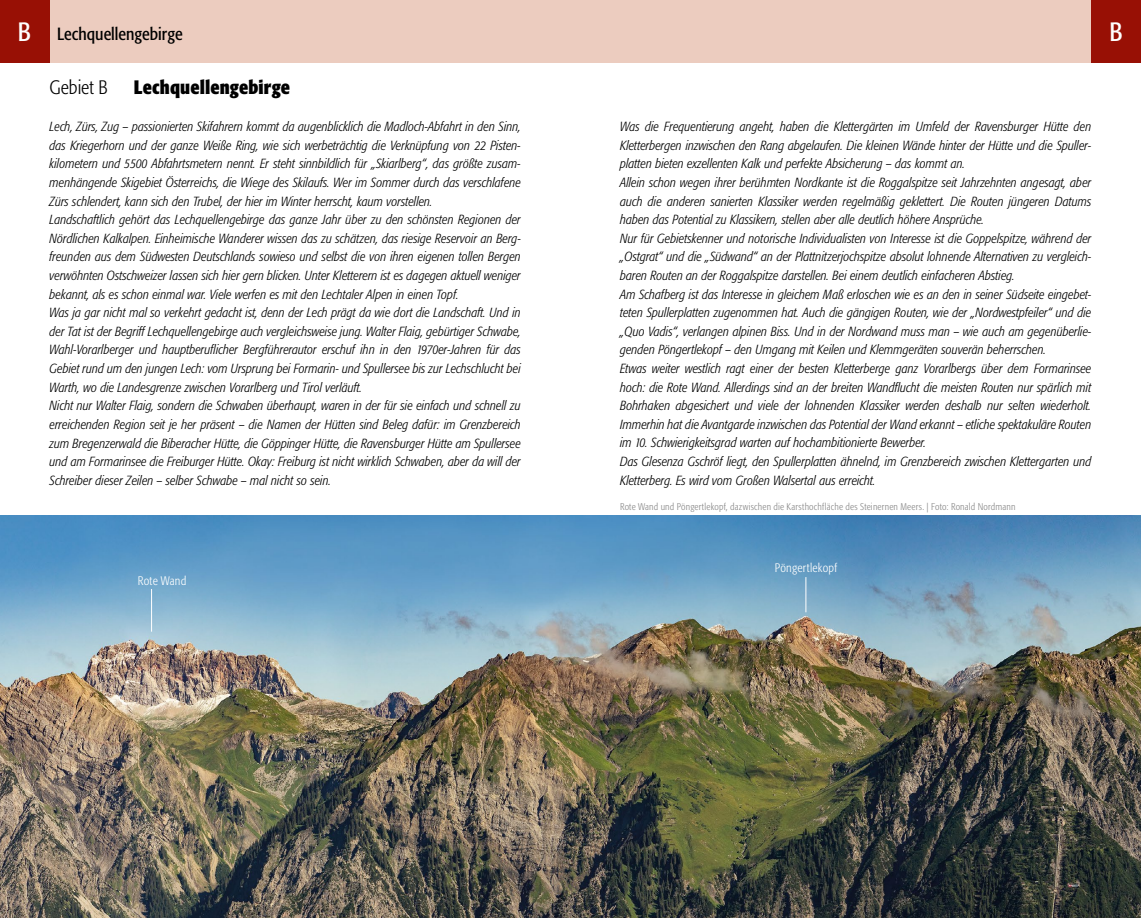
<style>
.page{position:relative;width:1141px;height:918px;background:#fff}
.page>*{position:absolute;margin:0;border:0;box-sizing:border-box;transform-origin:0 0}
.t1{font:condensed 26.25px "Formata";color:#fff}
.t2{font:700 condensed 19.25px "Formata";letter-spacing:.005em;color:#000}
.t3{font:300 condensed 19.25px "Formata";color:#000}
.t4{font:condensed 17.5px "Formata";color:#000}
.t5{font:italic 300 condensed 13.12px/18.6px "Formata";color:#000}
.t6{font:300 condensed 12.25px "Formata";letter-spacing:.02em;color:#fff}
.t7{font:300 condensed 9.62px "Formata";letter-spacing:.02em;color:#878787}
.s1{font-size:26.25px;color:#fff}
</style>
<div class="page">
<div style="left:0;top:0;width:1141px;height:63px;background:#ecccbf"></div>
<div style="left:1091px;top:0;width:50px;height:63px;background:#981005"></div>
<div style="left:0;top:0;width:50px;height:63px;background:#981005"></div>
<img style="left:0;top:515px;width:1141px;height:403px">
<hr style="left:151px;top:589px;width:1px;height:42px;background:#fff">
<hr style="left:806px;top:577px;width:1px;height:35px;background:#fff">
<h3 class="t4" style="left:18px;top:24px;width:166px"><span class="s1">B</span> Lechquellengebirge</h3>
<h1 class="t1" style="left:1109px;top:16px;width:15px">B</h1>
<h2 class="t3" style="left:50px;top:76px;width:59px">Gebiet B</h2>
<h2 class="t2" style="left:134px;top:75px;width:158px">Lechquellengebirge</h2>
<p class="t5" style="left:50px;top:118px;width:473px">Lech, Zürs, Zug – passionierten Skifahrern kommt da augenblicklich die Madloch-Abfahrt in den Sinn, das Kriegerhorn und der ganze Weiße Ring, wie sich werbeträchtig die Verknüpfung von 22 Pisten&shy;kilometern und 5500 Abfahrtsmetern nennt. Er steht sinnbildlich für „Skiarlberg“, das größte zusam&shy;menhängende Skigebiet Österreichs, die Wiege des Skilaufs. Wer im Sommer durch das verschlafene Zürs schlendert, kann sich den Trubel, der hier im Winter herrscht, kaum vorstellen.<br>Landschaftlich gehört das Lechquellengebirge das ganze Jahr über zu den schönsten Regionen der Nördlichen Kalkalpen. Einheimische Wanderer wissen das zu schätzen, das riesige Reservoir an Berg&shy;freunden aus dem Südwesten Deutschlands sowieso und selbst die von ihren eigenen tollen Bergen verwöhnten Ostschweizer lassen sich hier gern blicken. Unter Kletterern ist es dagegen aktuell weniger bekannt, als es schon einmal war. Viele werfen es mit den Lechtaler Alpen in einen Topf.<br>Was ja gar nicht mal so verkehrt gedacht ist, denn der Lech prägt da wie dort die Landschaft. Und in der Tat ist der Begriff Lechquellengebirge auch vergleichsweise jung. Walter Flaig, gebürtiger Schwabe, Wahl-Vorarlberger und hauptberuflicher Bergführerautor erschuf ihn in den 1970er-Jahren für das Gebiet rund um den jungen Lech: vom Ursprung bei Formarin- und Spullersee bis zur Lechschlucht bei Warth, wo die Landesgrenze zwischen Vorarlberg und Tirol verläuft.<br>Nicht nur Walter Flaig, sondern die Schwaben überhaupt, waren in der für sie einfach und schnell zu erreichenden Region seit je her präsent – die Namen der Hütten sind Beleg dafür: im Grenzbereich zum Bregenzerwald die Biberacher Hütte, die Göppinger Hütte, die Ravensburger Hütte am Spullersee und am Formarinsee die Freiburger Hütte. Okay: Freiburg ist nicht wirklich Schwaben, aber da will der Schreiber dieser Zeilen – selber Schwabe – mal nicht so sein.</p>
<p class="t5" style="left:620px;top:117px;width:473px">Was die Frequentierung angeht, haben die Klettergärten im Umfeld der Ravensburger Hütte den Kletterbergen inzwischen den Rang abgelaufen. Die kleinen Wände hinter der Hütte und die Spuller&shy;platten bieten exzellenten Kalk und perfekte Absicherung – das kommt an.<br>Allein schon wegen ihrer berühmten Nordkante ist die Roggalspitze seit Jahrzehnten angesagt, aber auch die anderen sanierten Klassiker werden regelmäßig geklettert. Die Routen jüngeren Datums haben das Potential zu Klassikern, stellen aber alle deutlich höhere Ansprüche.<br>Nur für Gebietskenner und notorische Individualisten von Interesse ist die Goppelspitze, während der „Ostgrat“ und die „Südwand“ an der Plattnitzerjochspitze absolut lohnende Alternativen zu vergleich&shy;baren Routen an der Roggalspitze darstellen. Bei einem deutlich einfacheren Abstieg.<br>Am Schafberg ist das Interesse in gleichem Maß erloschen wie es an den in seiner Südseite eingebet&shy;teten Spullerplatten zugenommen hat. Auch die gängigen Routen, wie der „Nordwestpfeiler“ und die „Quo Vadis“, verlangen alpinen Biss. Und in der Nordwand muss man – wie auch am gegenüberlie&shy;genden Pöngertlekopf – den Umgang mit Keilen und Klemmgeräten souverän beherrschen.<br>Etwas weiter westlich ragt einer der besten Kletterberge ganz Vorarlbergs über dem Formarinsee hoch: die Rote Wand. Allerdings sind an der breiten Wandflucht die meisten Routen nur spärlich mit Bohrhaken abgesichert und viele der lohnenden Klassiker werden deshalb nur selten wiederholt.<br>Immerhin hat die Avantgarde inzwischen das Potential der Wand erkannt – etliche spektakuläre Routen im 10. Schwierigkeitsgrad warten auf hochambitionierte Bewerber.<br>Das Glesenza Gschröf liegt, den Spullerplatten ähnelnd, im Grenzbereich zwischen Klettergarten und Kletterberg. Es wird vom Großen Walsertal aus erreicht.</p>
<p class="t6" style="left:138px;top:573px;width:50px">Rote Wand</p>
<p class="t7" style="left:620px;top:501px;width:397px">Rote Wand und Pöngertlekopf, dazwischen die Karsthochfläche des Steinernen Meers. | Foto: Ronald Nordmann</p>
<p class="t6" style="left:775px;top:561px;width:64px">Pöngertlekopf</p>
</div>
